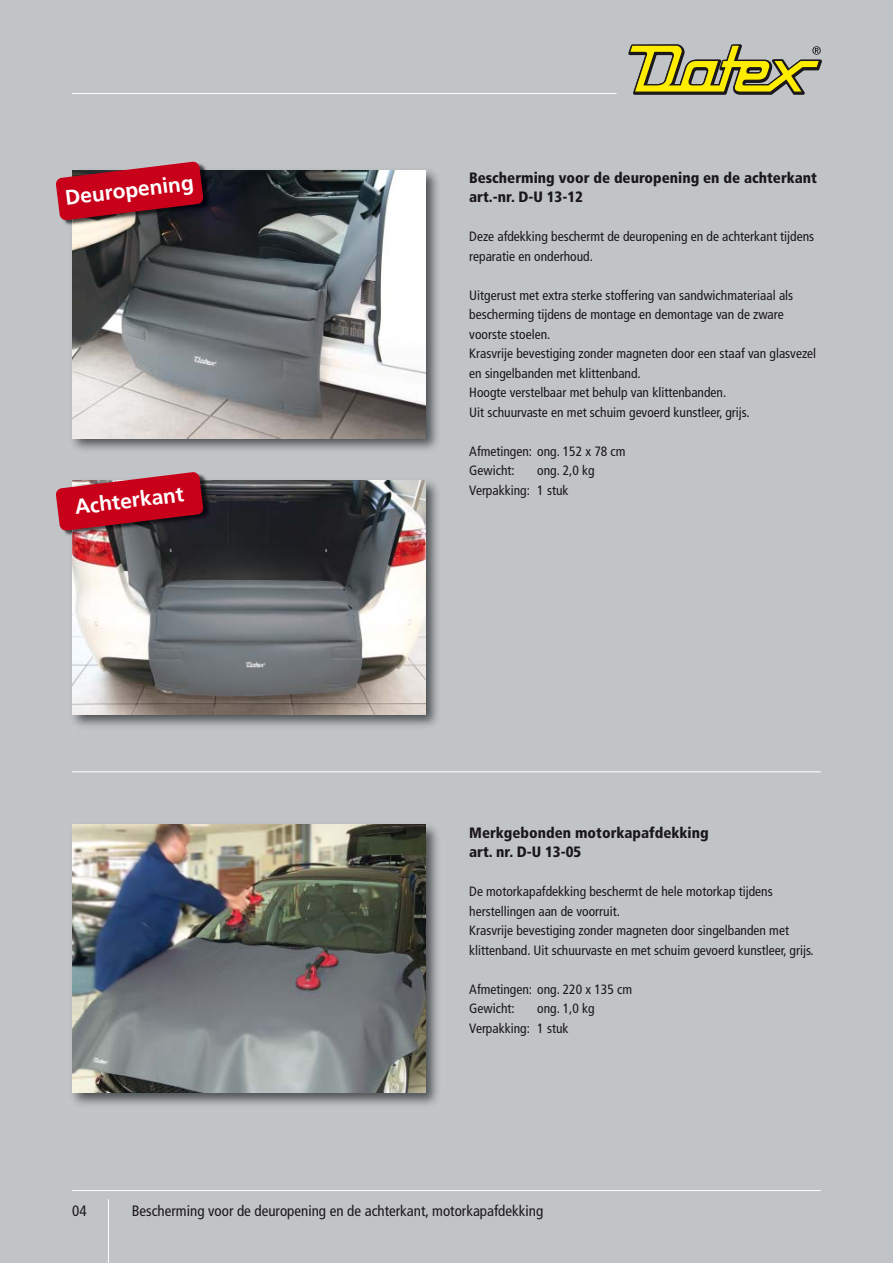
<style>
.page{position:relative;width:893px;height:1263px;background:#c1c4c7}
.page>*{position:absolute;margin:0;border:0;box-sizing:border-box;transform-origin:0 0}
.t1{font:700 21px "Frutiger";color:#fff}
.t2{font:900 condensed 15px/19.5px "Frutiger";color:#1a171c}
.t3{font:condensed 15px "Frutiger";color:#1a171c}
.t4{font:condensed 13.5px/19.5px "Frutiger";color:#1a171c}
</style>
<div class="page">
<hr style="left:72px;top:771px;width:749px;height:1px;background:#fff">
<hr style="left:72px;top:93px;width:545px;height:1px;background:#fff">
<svg style="left:628px;top:44px;width:194px;height:51px"></svg>
<hr style="left:72px;top:1190px;width:749px;height:1px;background:#fff">
<hr style="left:108px;top:1199px;width:1px;height:64px;background:#fff">
<img style="left:72px;top:170px;width:366px;height:280px">
<img style="left:72px;top:170px;width:353px;height:268px">
<img style="left:72px;top:482px;width:366px;height:244px">
<img style="left:72px;top:480px;width:353px;height:234px">
<img style="left:72px;top:824px;width:366px;height:281px">
<img style="left:72px;top:825px;width:353px;height:268px">
<img style="left:63px;top:531px;width:9px;height:5px">
<img style="left:72px;top:480px;width:145px;height:62px">
<svg style="left:56px;top:472px;width:148px;height:59px;background:#b02336"></svg>
<img style="left:63px;top:220px;width:9px;height:6px">
<img style="left:72px;top:170px;width:145px;height:61px">
<svg style="left:56px;top:161px;width:148px;height:59px;background:#af2235"></svg>
<h1 class="t1" style="left:64px;top:190px;width:131px;rotate:-7deg">Deuropening</h1>
<h1 class="t1" style="left:74px;top:499px;width:111px;rotate:-7deg">Achterkant</h1>
<p class="t2" style="left:469px;top:169px;width:349px">Bescherming voor de deuropening en de achterkant art.-nr. D-U 13-12</p>
<p class="t4" style="left:469px;top:228px;width:346px">Deze afdekking beschermt de deuropening en de achterkant tijdens reparatie en onderhoud.</p>
<p class="t4" style="left:469px;top:286px;width:349px">Uitgerust met extra sterke stoffering van sandwichmateriaal als bescherming tijdens de montage en demontage van de zware voorste stoelen.<br>Krasvrije bevestiging zonder magneten door een staaf van glasvezel en singelbanden met klittenband.<br>Hoogte verstelbaar met behulp van klittenbanden.<br>Uit schuurvaste en met schuim gevoerd kunstleer, grijs.</p>
<p class="t4" style="left:469px;top:442px;width:158px">Afmetingen: ong. 152 x 78 cm<br>Gewicht:</p>
<p class="t4" style="left:469px;top:462px;width:127px;text-indent:68px">ong. 2,0 kg<br>Verpakking: 1 stuk</p>
<p class="t2" style="left:469px;top:824px;width:241px">Merkgebonden motorkapafdekking art. nr. D-U 13-05</p>
<p class="t4" style="left:469px;top:883px;width:346px">De motorkapafdekking beschermt de hele motorkap tijdens herstellingen aan de voorruit.<br>Krasvrije bevestiging zonder magneten door singelbanden met klittenband. Uit schuurvaste en met schuim gevoerd kunstleer, grijs.</p>
<p class="t4" style="left:469px;top:980px;width:164px">Afmetingen: ong. 220 x 135 cm<br>Gewicht:</p>
<p class="t4" style="left:469px;top:1000px;width:127px;text-indent:68px">ong. 1,0 kg<br>Verpakking: 1 stuk</p>
<p class="t3" style="left:72px;top:1204px;width:16px">04</p>
<p class="t3" style="left:132px;top:1204px;width:413px">Bescherming voor de deuropening en de achterkant, motorkapafdekking</p>
</div>
